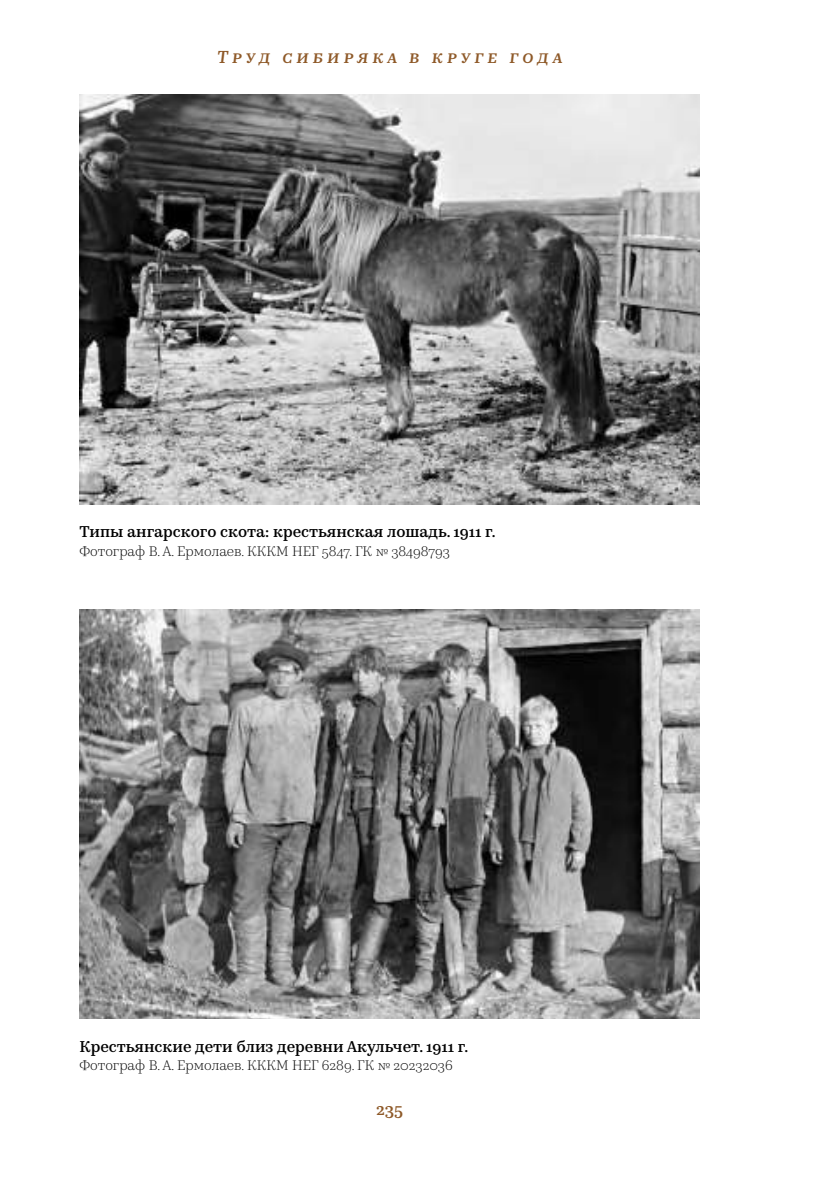
<style>
.page{position:relative;width:819px;height:1191px;background:#fff}
.page>*{position:absolute;margin:0;border:0;box-sizing:border-box;transform-origin:0 0}
.t1{font:italic 500 17.5px "Kazimir Text";letter-spacing:.23em;color:#8e5928}
.t2{font:500 17.5px "Kazimir Text";color:#8e5928}
.t3{font:500 15.75px "Kazimir Text";color:#000}
.t4{font:300 14px "Kazimir Text";color:#000}
</style>
<div class="page">
<img style="left:79px;top:609px;width:620px;height:409px">
<img style="left:79px;top:95px;width:620px;height:409px">
<p class="t1" style="left:217px;top:44px;width:347px">Труд сибиряка в круге года</p>
<p class="t3" style="left:79px;top:520px;width:417px">Типы ангарского скота: крестьянская лошадь. 1911 г.</p>
<p class="t4" style="left:79px;top:540px;width:372px">Фотограф В. А. Ермолаев. КККМ НЕГ 5847. ГК № 38498793</p>
<p class="t3" style="left:79px;top:1034px;width:390px">Крестьянские дети близ деревни Акульчет. 1911 г.</p>
<p class="t4" style="left:79px;top:1055px;width:375px">Фотограф В. А. Ермолаев. КККМ НЕГ 6289. ГК № 20232036</p>
<p class="t2" style="left:376px;top:1096px;width:29px">235</p>
</div>
